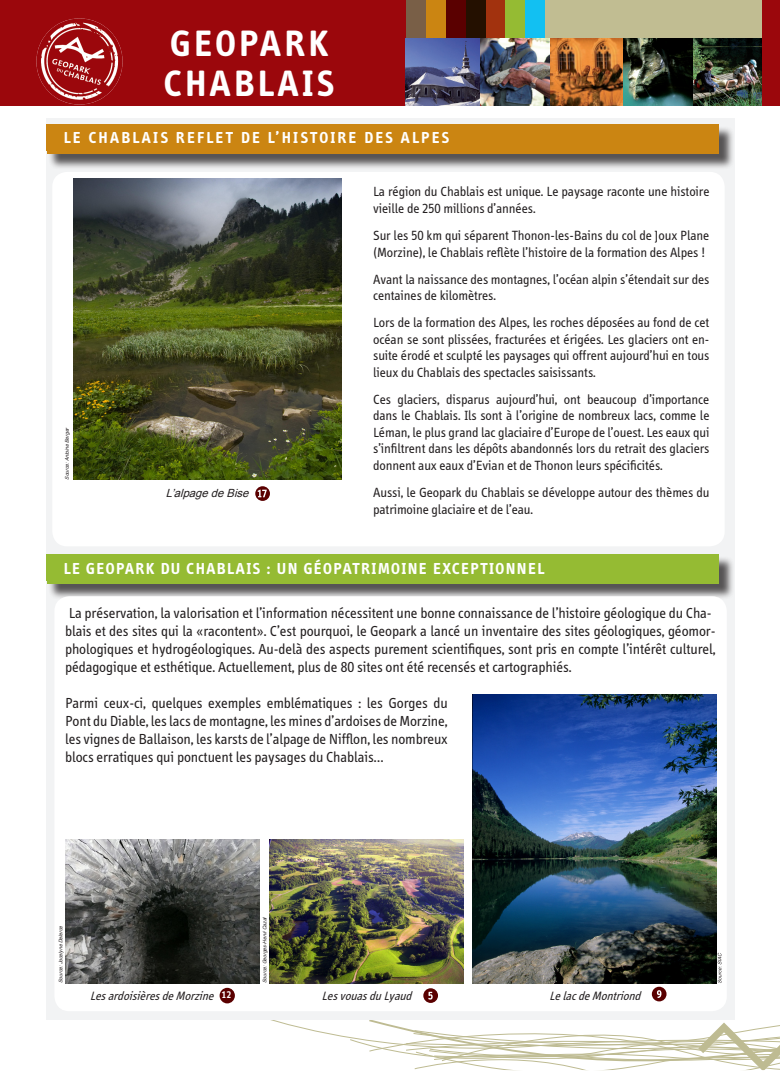
<style>
.page{position:relative;width:780px;height:1088px;background:#fff}
.page>*{position:absolute;margin:0;border:0;box-sizing:border-box;transform-origin:0 0}
.t1{font:700 37.5px/40px "Info";letter-spacing:.1em;color:#fff}
.Titre{font:700 16.25px "Info";letter-spacing:.115em;color:#fff}
.Titre-2{font:700 16.25px "Info";letter-spacing:.15em;color:#fff}
.t2{font:15px/18px "Info";color:#231f20}
.t3{font:13.75px/16.5px "Info";color:#231f20}
.t4{font:italic 12.5px "Info";color:#231f20}
.t5{font:italic 11.25px "Arial";color:#231f20}
.t6{font:700 10px "Info";color:#fff}
.t7{font:italic 5px "Arial";color:#231f20}
</style>
<div class="page">
<div style="left:18px;top:0;width:762px;height:39px;background:#c1bd92"></div>
<div style="left:762px;top:0;width:18px;height:39px;background:#9b070c"></div>
<div style="left:505px;top:0;width:20px;height:39px;background:#95bb33"></div>
<div style="left:485px;top:0;width:20px;height:39px;background:#a2320e"></div>
<div style="left:445px;top:0;width:20px;height:39px;background:#5a0000"></div>
<div style="left:426px;top:0;width:19px;height:39px;background:#cb8512"></div>
<div style="left:406px;top:0;width:20px;height:39px;background:#795f47"></div>
<div style="left:465px;top:0;width:20px;height:39px;background:#241000"></div>
<div style="left:525px;top:0;width:20px;height:39px;background:#12c0f2"></div>
<div style="left:0;top:0;width:406px;height:105px;background:#9b070c"></div>
<div style="left:46px;top:119px;width:688px;height:901px;background:#f2f3f4"></div>
<img style="left:406px;top:39px;width:356px;height:66px">
<img style="left:36px;top:18px;width:87px;height:87px">
<div style="left:762px;top:1px;width:18px;height:105px;background:#9b070c"></div>
<div style="left:48px;top:126px;width:686px;height:44px;background:#231f20;opacity:.75"></div>
<div style="left:47px;top:124px;width:671px;height:30px;background:#cb8512"></div>
<div style="left:46px;top:124px;width:658px;height:27px;background:#cb8512"></div>
<div style="left:48px;top:556px;width:686px;height:44px;background:#231f20;opacity:.75"></div>
<div style="left:47px;top:554px;width:671px;height:30px;background:#95bb33"></div>
<div style="left:46px;top:554px;width:658px;height:27px;background:#95bb33"></div>
<div style="left:52px;top:172px;width:672px;height:374px;background:#fff;border-radius:15px"></div>
<div style="left:54px;top:596px;width:672px;height:415px;background:#fff;border-radius:15px"></div>
<img style="left:472px;top:695px;width:244px;height:288px">
<img style="left:65px;top:840px;width:195px;height:143px">
<img style="left:73px;top:178px;width:268px;height:302px">
<img style="left:269px;top:840px;width:195px;height:143px">
<svg style="left:717px;top:953px;width:4px;height:30px"></svg>
<svg style="left:270px;top:1020px;width:510px;height:50px"></svg>
<svg style="left:255px;top:486px;width:15px;height:15px"></svg>
<svg style="left:257px;top:489px;width:10px;height:8px"></svg>
<div style="left:651px;top:987px;width:15px;height:14px;background:#5a0000;border-radius:50%"></div>
<svg style="left:657px;top:990px;width:4px;height:8px"></svg>
<svg style="left:423px;top:988px;width:15px;height:15px"></svg>
<svg style="left:428px;top:992px;width:4px;height:7px"></svg>
<div style="left:219px;top:988px;width:16px;height:15px;background:#5a0000;border-radius:50%"></div>
<h1 class="t1" style="left:164px;top:24px;width:171px">GEOPARK<br>CHABLAIS</h1>
<p class="Titre-2" style="left:64px;top:129px;width:387px">LE CHABLAIS REFLET DE L’HISTOIRE DES ALPES</p>
<p class="t7" style="left:64px;top:480px;width:55px;rotate:-90deg">Source:AntoineBerger</p>
<p class="t5" style="left:166px;top:486px;width:88px">L’alpagedeBise</p>
<p class="t3" style="left:373px;top:184px;width:338px">La région du Chablais est unique. Le paysage raconte une histoire vieille de 250 millions d’années.</p>
<p class="t3" style="left:373px;top:227px;width:337px">Sur les 50 km qui séparent Thonon-les-Bains du col de Joux Plane (Morzine), le Chablais reflète l’histoire de la formation des Alpes !</p>
<p class="t3" style="left:373px;top:271px;width:338px">Avant la naissance des montagnes, l’océan alpin s’étendait sur des centaines de kilomètres.</p>
<p class="t3" style="left:373px;top:315px;width:338px;text-align:justify">Lors de la formation des Alpes, les roches déposées au fond de cet océan se sont plissées, fracturées et érigées. Les glaciers ont en&shy;suite érodé et sculpté les paysages qui offrent aujourd’hui en tous lieux du Chablais des spectacles saisissants.</p>
<p class="t3" style="left:373px;top:391px;width:338px;text-align:justify">Ces glaciers, disparus aujourd’hui, ont beaucoup d’importance dans le Chablais. Ils sont à l’origine de nombreux lacs, comme le Léman, le plus grand lac glaciaire d’Europe de l’ouest. Les eaux qui s’infiltrent dans les dépôts abandonnés lors du retrait des glaciers donnent aux eaux d’Evian et de Thonon leurs spécificités.</p>
<p class="t3" style="left:373px;top:484px;width:337px">Aussi, le Geopark du Chablais se développe autour des thèmes du patrimoine glaciaire et de l’eau.</p>
<p class="Titre" style="left:64px;top:559px;width:482px">LE GEOPARK DU CHABLAIS : UN GÉOPATRIMOINE EXCEPTIONNEL</p>
<p class="t2" style="left:65px;top:604px;width:652px">La préservation, la valorisation et l’information nécessitent une bonne connaissance de l’histoire géologique du Cha&shy;blais et des sites qui la «racontent». C’est pourquoi, le Geopark a lancé un inventaire des sites géologiques, géomor&shy;phologiques et hydrogéologiques. Au-delà des aspects purement scientifiques, sont pris en compte l’intérêt culturel, pédagogique et esthétique. Actuellement, plus de 80 sites ont été recensés et cartographiés.</p>
<p class="t2" style="left:65px;top:694px;width:384px;text-align:justify">Parmi ceux-ci, quelques exemples emblématiques : les Gorges du Pont du Diable, les lacs de montagne, les mines d’ardoises de Morzine, les vignes de Ballaison, les karsts de l’alpage de Nifflon, les nombreux blocs erratiques qui ponctuent les paysages du Chablais…</p>
<p class="t7" style="left:57px;top:983px;width:60px;rotate:-90deg">Source:JocelyneDelerce</p>
<p class="t4" style="left:90px;top:988px;width:129px">LesardoisièresdeMorzine</p>
<p class="t6" style="left:222px;top:989px;width:11px">12</p>
<p class="t7" style="left:261px;top:983px;width:69px;rotate:-90deg">Source:Georges-HenriCazal</p>
<p class="t4" style="left:321px;top:988px;width:95px">LesvouasduLyaud</p>
<p class="t4" style="left:549px;top:988px;width:96px">LelacdeMontriond</p>
</div>
